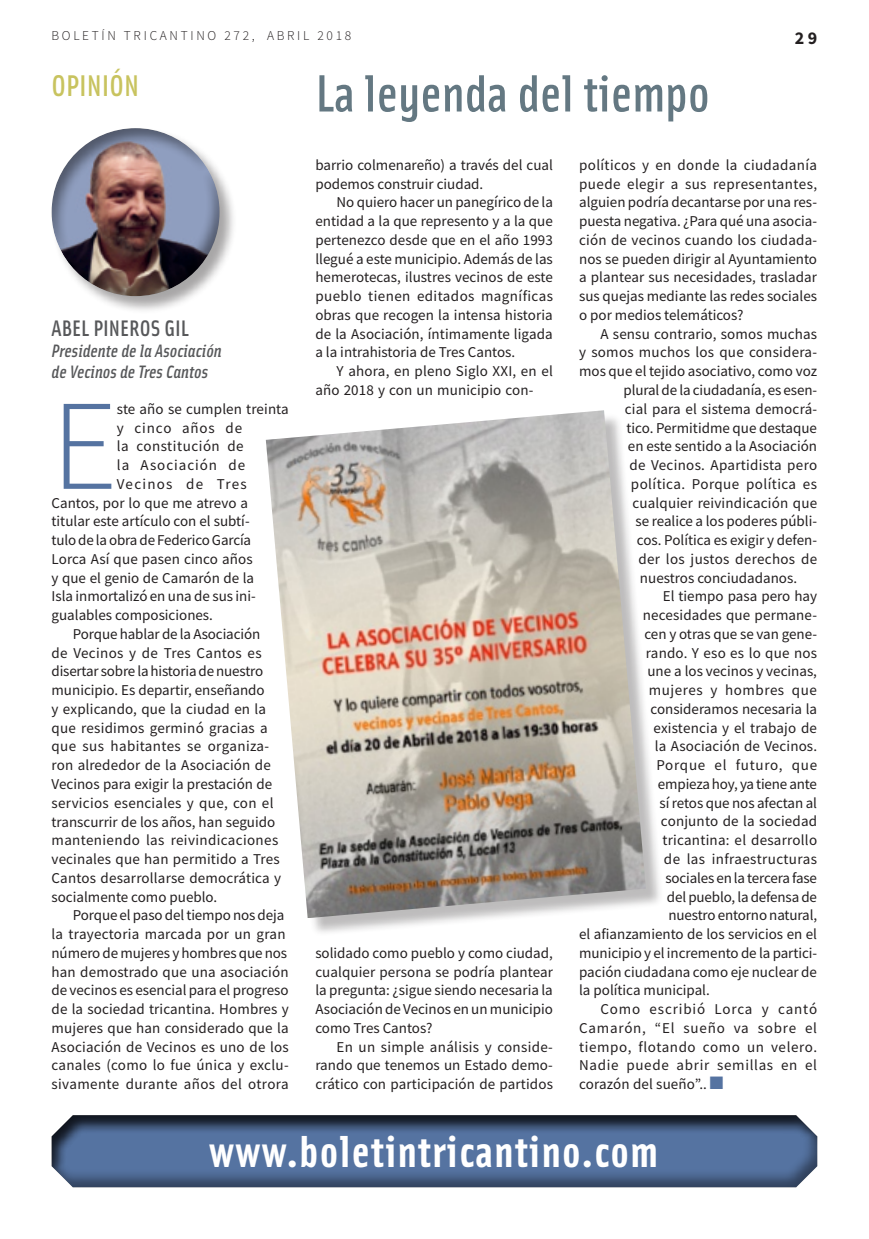
<style>
.page{position:relative;width:869px;height:1239px;background:#fff}
.page>*{position:absolute;margin:0;border:0;box-sizing:border-box;transform-origin:0 0}
.t1{font:300 128.85px "Source Sans Pro";color:#5573a1}
.t2{font:500 52.5px "Solex";color:#647882}
.t3{font:700 45px "Solex";letter-spacing:.03em;color:#fff}
.t4{font:500 30px "Solex";color:#c8c35f}
.t5{font:500 22.5px "Solex";color:#57585a}
.t6{font:italic 500 18px/21px "Solex";color:#57585a}
.t7{font:700 18px "Source Sans Pro";color:#231f20}
.t8{font:15px/18.8px "Source Sans Pro";color:#231f20;text-align:justify}
.t9{font:15px "Source Sans Pro";letter-spacing:.02em;color:#231f20}
.t10{font:15px "Source Sans Pro";letter-spacing:.025em;color:#231f20}
.t11{font:15px "Source Sans Pro";letter-spacing:.055em;color:#231f20}
.t12{font:15px "Source Sans Pro";letter-spacing:.035em;color:#231f20}
.t13{font:15px "Source Sans Pro";letter-spacing:.04em;color:#231f20}
.t14{font:15px "Source Sans Pro";letter-spacing:.045em;color:#231f20}
.t15{font:15px "Source Sans Pro";letter-spacing:.03em;color:#231f20}
.t16{font:15px "Source Sans Pro";letter-spacing:.05em;color:#231f20}
.t17{font:15px "Source Sans Pro";letter-spacing:.065em;color:#231f20}
.t18{font:15px "Source Sans Pro";letter-spacing:.085em;color:#231f20}
.t19{font:15px "Source Sans Pro";letter-spacing:.06em;color:#231f20}
.t20{font:300 13.5px "Source Sans Pro";letter-spacing:.2em;color:#231f20}
.s1{color:#5573a1}
</style>
<div class="page">
<div style="left:51px;top:128px;width:186px;height:185px;background:#231f20;opacity:.4"></div>
<div style="left:50px;top:127px;width:171px;height:171px;background:#231f20;opacity:.5"></div>
<div style="left:51px;top:1114px;width:767px;height:74px;background:#231f20;opacity:.75"></div>
<div style="left:268px;top:413px;width:396px;height:523px;background:#231f20;opacity:.3"></div>
<img style="left:266px;top:410px;width:379px;height:508px">
<p class="t20" style="left:52px;top:28px;width:301px">BOLETÍN TRICANTINO 272, ABRIL 2018</p>
<p class="t7" style="left:794px;top:26px;width:24px">29</p>
<h3 class="t4" style="left:52px;top:66px;width:89px">OPINIÓN</h3>
<h3 class="t5" style="left:52px;top:314px;width:139px">ABEL PINEROS GIL</h3>
<p class="t6" style="left:52px;top:339px;width:172px">Presidente de la Asociación de Vecinos de Tres Cantos</p>
<h1 class="t1" style="left:52px;top:368px;width:67px">E</h1>
<p class="t8" style="left:117px;top:399px;width:173px">ste año se cumplen treinta</p>
<p class="t19" style="left:117px;top:418px;width:127px">y cinco años de</p>
<p class="t12" style="left:117px;top:437px;width:128px">la constitución de</p>
<p class="t17" style="left:117px;top:455px;width:130px">la Asociación de</p>
<p class="t18" style="left:117px;top:474px;width:131px">Vecinos de Tres</p>
<p class="t8" style="left:52px;top:493px;width:198px">Cantos, por lo que me atrevo a</p>
<p class="t8" style="left:52px;top:512px;width:200px">titular este artículo con el subtí-</p>
<p class="t8" style="left:52px;top:530px;width:201px">tulo de la obra de Federico García</p>
<p class="t8" style="left:52px;top:549px;width:203px">Lorca Así que pasen cinco años</p>
<p class="t8" style="left:52px;top:568px;width:204px">y que el genio de Camarón de la</p>
<p class="t8" style="left:52px;top:587px;width:206px">Isla inmortalizó en una de sus ini-</p>
<p class="t8" style="left:52px;top:605px;width:163px">gualables composiciones.</p>
<p class="t8" style="left:73px;top:624px;width:189px">Porque hablar de la Asociación</p>
<p class="t9" style="left:52px;top:643px;width:211px">de Vecinos y de Tres Cantos es</p>
<p class="t8" style="left:52px;top:662px;width:213px">disertar sobre la historia de nuestro</p>
<p class="t8" style="left:52px;top:680px;width:214px">municipio. Es departir, enseñando</p>
<p class="t8" style="left:52px;top:699px;width:216px">y explicando, que la ciudad en la</p>
<p class="t8" style="left:52px;top:718px;width:217px">que residimos germinó gracias a</p>
<p class="t10" style="left:52px;top:737px;width:219px">que sus habitantes se organiza-</p>
<p class="t8" style="left:52px;top:755px;width:221px">ron alrededor de la Asociación de</p>
<p class="t8" style="left:52px;top:774px;width:222px">Vecinos para exigir la prestación de</p>
<p class="t9" style="left:52px;top:793px;width:223px">servicios esenciales y que, con el</p>
<p class="t8" style="left:52px;top:812px;width:225px">transcurrir de los años, han seguido</p>
<p class="t10" style="left:52px;top:830px;width:228px">manteniendo las reivindicaciones</p>
<p class="t8" style="left:52px;top:849px;width:230px">vecinales que han permitido a Tres</p>
<p class="t8" style="left:52px;top:868px;width:231px">Cantos desarrollarse democrática y</p>
<p class="t8" style="left:52px;top:887px;width:167px">socialmente como pueblo.</p>
<p class="t8" style="left:73px;top:905px;width:213px">Porque el paso del tiempo nos deja</p>
<p class="t9" style="left:52px;top:924px;width:235px">la trayectoria marcada por un gran</p>
<p class="t8" style="left:52px;top:943px;width:237px">número de mujeres y hombres que nos</p>
<p class="t8" style="left:52px;top:962px;width:238px">han demostrado que una asociación</p>
<p class="t8" style="left:52px;top:980px;width:238px">de vecinos es esencial para el progreso</p>
<p class="t8" style="left:52px;top:999px;width:239px">de la sociedad tricantina. Hombres y</p>
<p class="t8" style="left:52px;top:1018px;width:238px">mujeres que han considerado que la</p>
<p class="t8" style="left:52px;top:1037px;width:239px">Asociación de Vecinos es uno de los</p>
<p class="t9" style="left:52px;top:1055px;width:239px">canales (como lo fue única y exclu-</p>
<p class="t10" style="left:52px;top:1074px;width:239px">sivamente durante años del otrora</p>
<h2 class="t2" style="left:315px;top:59px;width:396px">La leyenda del tiempo</h2>
<p class="t8" style="left:315px;top:155px;width:239px">barrio colmenareño) a través del cual podemos construir ciudad.</p>
<p class="t8" style="left:315px;top:193px;width:239px;text-indent:21px">No quiero hacer un panegírico de la entidad a la que represento y a la que pertenezco desde que en el año 1993 llegué a este municipio. Además de las hemerotecas, ilustres vecinos de este pueblo tienen editados magníficas obras que recogen la intensa historia de la Asociación, íntimamente ligada a la intrahistoria de Tres Cantos.</p>
<p class="t8" style="left:315px;top:362px;width:239px;text-indent:21px">Y ahora, en pleno Siglo XXI, en el año 2018 y con un municipio con-</p>
<p class="t8" style="left:315px;top:943px;width:239px">solidado como pueblo y como ciudad, cualquier persona se podría plantear la pregunta: ¿sigue siendo necesaria la Asociación de Vecinos en un municipio como Tres Cantos?</p>
<p class="t8" style="left:315px;top:1037px;width:239px;text-indent:21px">En un simple análisis y conside&shy;rando que tenemos un Estado demo&shy;crático con participación de partidos</p>
<p class="t8" style="left:579px;top:155px;width:239px">políticos y en donde la ciudadanía puede elegir a sus representantes, alguien podría decantarse por una res&shy;puesta negativa. ¿Para qué una asocia&shy;ción de vecinos cuando los ciudada&shy;nos se pueden dirigir al Ayuntamiento a plantear sus necesidades, trasladar sus quejas mediante las redes sociales o por medios telemáticos?</p>
<p class="t8" style="left:600px;top:324px;width:218px">A sensu contrario, somos muchas</p>
<p class="t8" style="left:579px;top:343px;width:239px">y somos muchos los que considera-</p>
<p class="t8" style="left:579px;top:362px;width:239px">mos que el tejido asociativo, como voz</p>
<p class="t8" style="left:623px;top:380px;width:195px">plural de la ciudadanía, es esen-</p>
<p class="t8" style="left:625px;top:399px;width:194px">cial para el sistema democrá-</p>
<p class="t8" style="left:626px;top:418px;width:192px">tico. Permitidme que destaque</p>
<p class="t8" style="left:628px;top:437px;width:190px">en este sentido a la Asociación</p>
<p class="t9" style="left:629px;top:455px;width:189px">de Vecinos. Apartidista pero</p>
<p class="t15" style="left:631px;top:474px;width:187px">política. Porque política es</p>
<p class="t8" style="left:632px;top:493px;width:186px">cualquier reivindicación que</p>
<p class="t8" style="left:635px;top:512px;width:183px">se realice a los poderes públi-</p>
<p class="t8" style="left:637px;top:530px;width:182px">cos. Política es exigir y defen-</p>
<p class="t9" style="left:638px;top:549px;width:180px">der los justos derechos de</p>
<p class="t8" style="left:640px;top:568px;width:159px">nuestros conciudadanos.</p>
<p class="t8" style="left:662px;top:587px;width:156px">El tiempo pasa pero hay</p>
<p class="t8" style="left:643px;top:605px;width:176px">necesidades que permane-</p>
<p class="t8" style="left:644px;top:624px;width:174px">cen y otras que se van gene-</p>
<p class="t8" style="left:646px;top:643px;width:172px">rando. Y eso es lo que nos</p>
<p class="t8" style="left:647px;top:662px;width:171px">une a los vecinos y vecinas,</p>
<p class="t12" style="left:649px;top:680px;width:169px">mujeres y hombres que</p>
<p class="t8" style="left:650px;top:699px;width:168px">consideramos necesaria la</p>
<p class="t8" style="left:653px;top:718px;width:165px">existencia y el trabajo de</p>
<p class="t8" style="left:655px;top:737px;width:164px">la Asociación de Vecinos.</p>
<p class="t16" style="left:656px;top:755px;width:162px">Porque el futuro, que</p>
<p class="t8" style="left:658px;top:774px;width:160px">empieza hoy, ya tiene ante</p>
<p class="t8" style="left:659px;top:793px;width:159px">sí retos que nos afectan al</p>
<p class="t8" style="left:661px;top:812px;width:158px">conjunto de la sociedad</p>
<p class="t8" style="left:662px;top:830px;width:156px">tricantina: el desarrollo</p>
<p class="t10" style="left:664px;top:849px;width:154px">de las infraestructuras</p>
<p class="t8" style="left:665px;top:868px;width:153px">sociales en la tercera fase</p>
<p class="t8" style="left:667px;top:887px;width:151px">del pueblo, la defensa de</p>
<p class="t8" style="left:668px;top:905px;width:150px">nuestro entorno natural,</p>
<p class="t8" style="left:579px;top:924px;width:239px">el afianzamiento de los servicios en el</p>
<p class="t8" style="left:579px;top:943px;width:239px">municipio y el incremento de la partici-</p>
<p class="t8" style="left:579px;top:962px;width:239px">pación ciudadana como eje nuclear de</p>
<p class="t8" style="left:579px;top:980px;width:132px">la política municipal.</p>
<p class="t11" style="left:600px;top:999px;width:218px">Como escribió Lorca y cantó</p>
<p class="t11" style="left:579px;top:1018px;width:239px">Camarón, “El sueño va sobre el</p>
<p class="t13" style="left:579px;top:1037px;width:239px">tiempo, flotando como un velero.</p>
<p class="t14" style="left:579px;top:1055px;width:239px">Nadie puede abrir semillas en el</p>
<p class="t8" style="left:579px;top:1074px;width:146px">corazón del sueño”.. <span class="s1">■</span></p>
<h3 class="t3" style="left:209px;top:1121px;width:450px">www.boletintricantino.com</h3>
</div>
